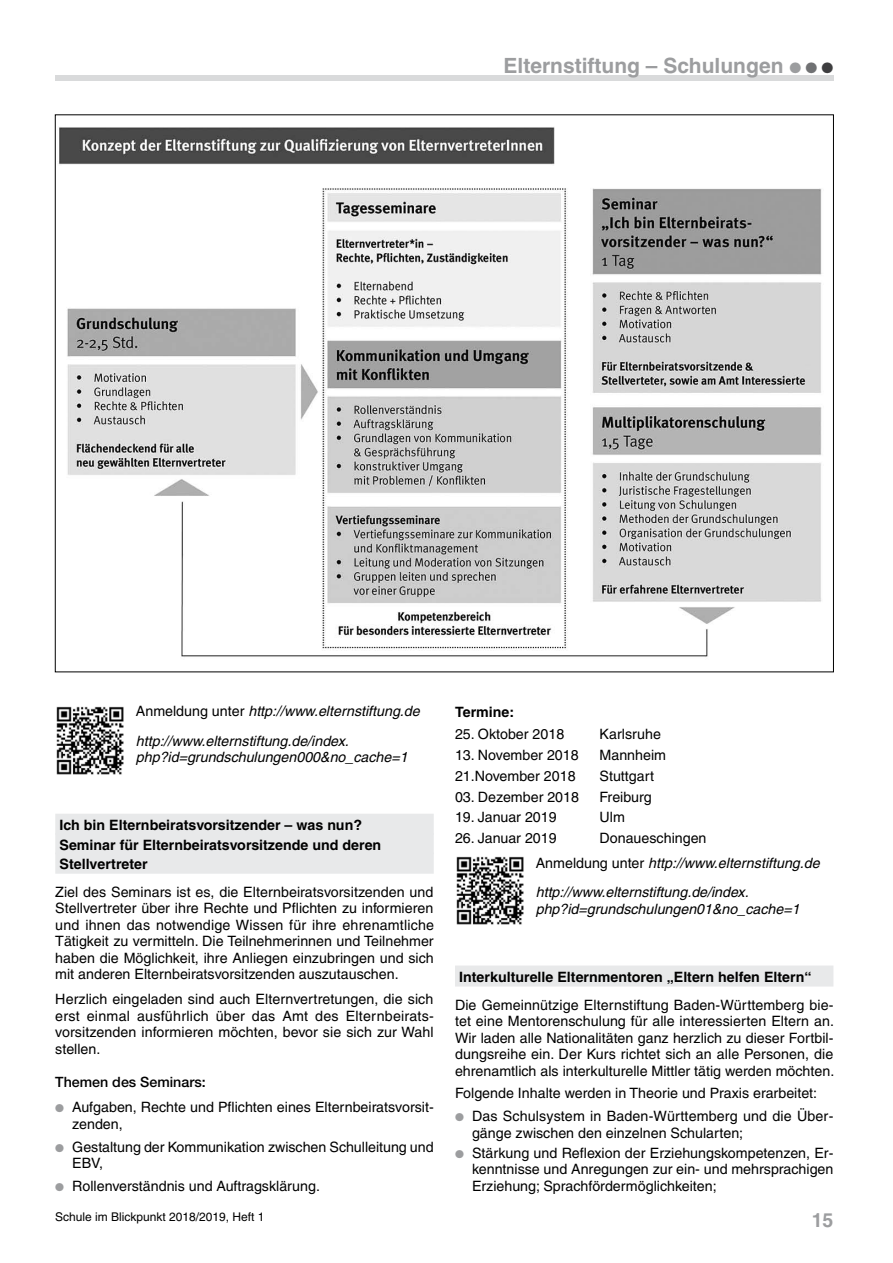
<style>
.page{position:relative;width:893px;height:1263px;background:#fff}
.page>*{position:absolute;margin:0;border:0;box-sizing:border-box;transform-origin:0 0}
.t1{font:700 21px "Helvetica";color:#9c9d9f}
.t2{font:700 19.5px "Helvetica";color:#9c9d9f}
.t3{font:14.25px/16.5px "Helvetica";color:#000;text-align:justify}
.t4{font:italic 14.25px/29.2px "Helvetica";color:#000}
.t5{font:700 14.25px/19.5px "Helvetica";color:#000}
.t6{font:500 14.25px "Helvetica Neue";color:#000}
.t7{font:12px "Helvetica";color:#000}
.s1{color:#707173}
.s2{color:#3e3e40}
.s3{font-style:normal}
.s4{color:#9c9d9f}
.s5{font-style:italic}
</style>
<div class="page">
<div style="left:55px;top:75px;width:778px;height:6px;background:#d9dadb"></div>
<div style="left:55px;top:814px;width:379px;height:21px;background:#e8e9ea"></div>
<div style="left:55px;top:833px;width:379px;height:21px;background:#e8e9ea"></div>
<div style="left:55px;top:853px;width:379px;height:21px;background:#e8e9ea"></div>
<div style="left:455px;top:965px;width:378px;height:21px;background:#e8e9ea"></div>
<img style="left:58px;top:127px;width:764px;height:530px">
<img style="left:56px;top:706px;width:67px;height:69px">
<img style="left:456px;top:856px;width:67px;height:69px">
<h1 class="t1" style="left:504px;top:53px;width:331px">Elternstiftung – Schulungen ● <span class="s1">●</span> <span class="s2">●</span></h1>
<p class="t4" style="left:136px;top:697px;width:285px"><span class="s3">Anmeldung unter</span> http://www.elternstiftung.de http://www.elternstiftung.de/index.</p>
<p class="t4" style="left:136px;top:742px;width:273px">php?id=grundschulungen000&amp;no_cache=1</p>
<p class="t5" style="left:60px;top:815px;width:323px">Ich bin Elternbeiratsvorsitzender – was nun?<br>Seminar für Elternbeiratsvorsitzende und deren<br>Stellvertreter</p>
<p class="t3" style="left:55px;top:883px;width:380px">Ziel des Seminars ist es, die Elternbeiratsvorsitzenden und Stellvertreter über ihre Rechte und Pflichten zu informieren und ihnen das notwendige Wissen für ihre ehrenamtliche Tätigkeit zu vermitteln. Die Teilnehmerinnen und Teilnehmer haben die Möglichkeit, ihre Anliegen einzubringen und sich mit anderen Elternbeiratsvorsitzenden auszutauschen.</p>
<p class="t3" style="left:55px;top:991px;width:380px">Herzlich eingeladen sind auch Elternvertretungen, die sich erst einmal ausführlich über das Amt des Elternbeirats&shy;vorsitzenden informieren möchten, bevor sie sich zur Wahl stellen.</p>
<p class="t6" style="left:55px;top:1074px;width:152px">Themen des Seminars:</p>
<p class="t3" style="left:72px;top:1099px;width:363px;text-indent:-17px"><span class="s4">●</span> Aufgaben, Rechte und Pflichten eines Elternbeiratsvorsit&shy;zenden,</p>
<p class="t3" style="left:72px;top:1138px;width:363px;text-indent:-17px"><span class="s4">●</span> Gestaltung der Kommunikation zwischen Schulleitung und<br>EBV,</p>
<p class="t3" style="left:55px;top:1178px;width:266px"><span class="s4">●</span> Rollenverständnis und Auftragsklärung.</p>
<p class="t7" style="left:55px;top:1210px;width:211px">Schule im Blickpunkt 2018/2019, Heft 1</p>
<p class="t5" style="left:455px;top:702px;width:61px">Termine:</p>
<p class="t3" style="left:455px;top:726px;width:111px">25. Oktober 2018</p>
<p class="t3" style="left:600px;top:726px;width:63px">Karlsruhe</p>
<p class="t3" style="left:455px;top:747px;width:125px">13. November 2018</p>
<p class="t3" style="left:600px;top:747px;width:68px">Mannheim</p>
<p class="t3" style="left:455px;top:768px;width:122px">21.November 2018</p>
<p class="t3" style="left:600px;top:768px;width:56px">Stuttgart</p>
<p class="t3" style="left:455px;top:788px;width:126px">03. Dezember 2018</p>
<p class="t3" style="left:600px;top:788px;width:54px">Freiburg</p>
<p class="t3" style="left:455px;top:809px;width:103px">19. Januar 2019</p>
<p class="t3" style="left:600px;top:809px;width:27px">Ulm</p>
<p class="t3" style="left:455px;top:830px;width:103px">26. Januar 2019</p>
<p class="t3" style="left:536px;top:826px;width:285px;line-height:25px;text-indent:64px">Donaueschingen<br>Anmeldung unter <span class="s5">http://www.elternstiftung.de</span></p>
<p class="t4" style="left:536px;top:884px;width:265px;line-height:16.5px">http://www.elternstiftung.de/index. php?id=grundschulungen01&amp;no_cache=1</p>
<p class="t5" style="left:459px;top:967px;width:354px">Interkulturelle Elternmentoren „Eltern helfen Eltern“</p>
<p class="t3" style="left:455px;top:996px;width:381px">Die Gemeinnützige Elternstiftung Baden-Württemberg bie&shy;tet eine Mentorenschulung für alle interessierten Eltern an.<br>Wir laden alle Nationalitäten ganz herzlich zu dieser Fortbil&shy;dungsreihe ein. Der Kurs richtet sich an alle Personen, die ehrenamtlich als interkulturelle Mittler tätig werden möchten.</p>
<p class="t3" style="left:455px;top:1085px;width:364px">Folgende Inhalte werden in Theorie und Praxis erarbeitet:</p>
<p class="t3" style="left:472px;top:1108px;width:363px;text-indent:-17px"><span class="s4">●</span> Das Schulsystem in Baden-Württemberg und die Über&shy;gänge zwischen den einzelnen Schularten;</p>
<p class="t3" style="left:472px;top:1144px;width:363px;text-indent:-17px"><span class="s4">●</span> Stärkung und Reflexion der Erziehungskompetenzen, Er&shy;kenntnisse und Anregungen zur ein- und mehrsprachigen Erziehung; Sprachfördermöglichkeiten;</p>
<h2 class="t2" style="left:812px;top:1208px;width:23px">15</h2>
</div>
